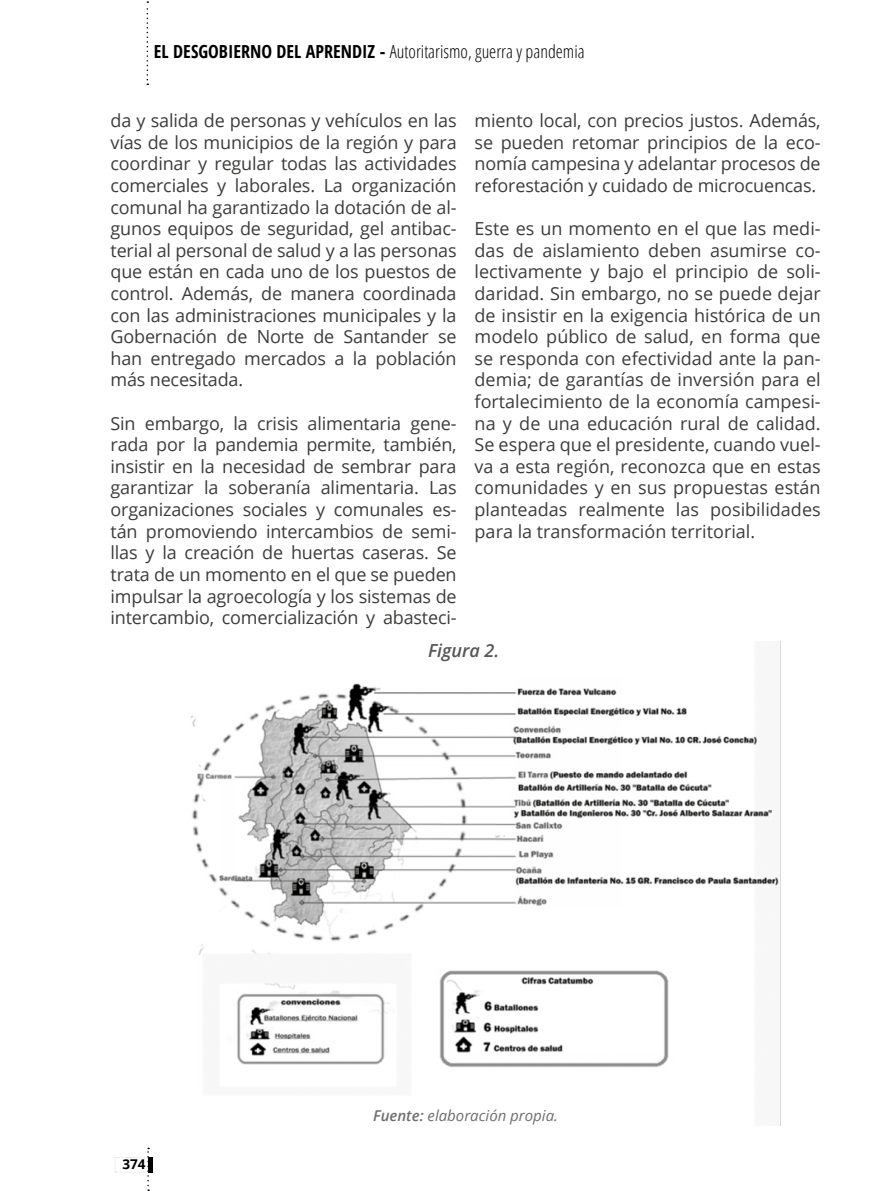
<style>
.page{position:relative;width:893px;height:1191px;background:#fff}
.page>*{position:absolute;margin:0;border:0;box-sizing:border-box;transform-origin:0 0}
.t1{font:18px/21.6px "Open Sans";letter-spacing:-.01em;color:#3c3c3b;text-align:justify}
.t2{font:300 condensed 18px "Open Sans";color:#000}
.t3{font:italic 600 18px "Open Sans";color:#575756}
.t4{font:italic 15px "Open Sans";color:#706f6f}
.t5{font:700 13.5px "Open Sans";color:#000}
.s1{font-weight:700}
.s2{font-weight:600}
</style>
<div class="page">
<svg style="left:147px;top:1px;width:1px;height:84px"></svg>
<svg style="left:115px;top:1147px;width:34px;height:44px"></svg>
<div style="left:148px;top:1157px;width:5px;height:15px;background:#000"></div>
<img style="left:191px;top:641px;width:590px;height:484px">
<p class="t2" style="left:154px;top:40px;width:432px"><span class="s1">EL DESGOBIERNO DEL APRENDIZ -</span> Autoritarismo, guerra y pandemia</p>
<p class="t1" style="left:111px;top:109px;width:348px">da y salida de personas y vehículos en las vías de los municipios de la región y para coordinar y regular todas las actividades comerciales y laborales. La organización comunal ha garantizado la dotación de al&shy;gunos equipos de seguridad, gel antibac&shy;terial al personal de salud y a las personas que están en cada uno de los puestos de control. Además, de manera coordinada con las administraciones municipales y la Gobernación de Norte de Santander se han entregado mercados a la población más necesitada.</p>
<p class="t1" style="left:111px;top:412px;width:348px">Sin embargo, la crisis alimentaria gene&shy;rada por la pandemia permite, también, insistir en la necesidad de sembrar para garantizar la soberanía alimentaria. Las organizaciones sociales y comunales es&shy;tán promoviendo intercambios de semi&shy;llas y la creación de huertas caseras. Se trata de un momento en el que se pueden impulsar la agroecología y los sistemas de intercambio, comercialización y abasteci-</p>
<p class="t1" style="left:475px;top:109px;width:348px">miento local, con precios justos. Además, se pueden retomar principios de la eco&shy;nomía campesina y adelantar procesos de reforestación y cuidado de microcuencas.</p>
<p class="t1" style="left:475px;top:217px;width:348px">Este es un momento en el que las medi&shy;das de aislamiento deben asumirse co&shy;lectivamente y bajo el principio de soli&shy;daridad. Sin embargo, no se puede dejar de insistir en la exigencia histórica de un modelo público de salud, en forma que se responda con efectividad ante la pan&shy;demia; de garantías de inversión para el fortalecimiento de la economía campesi&shy;na y de una educación rural de calidad.<br>Se espera que el presidente, cuando vuel&shy;va a esta región, reconozca que en estas comunidades y en sus propuestas están planteadas realmente las posibilidades para la transformación territorial.</p>
<p class="t3" style="left:428px;top:638px;width:73px">Figura 2.</p>
<p class="t5" style="left:122px;top:1154px;width:25px">374</p>
<p class="t4" style="left:373px;top:1105px;width:186px"><span class="s2">Fuente:</span> elaboración propia.</p>
</div>
